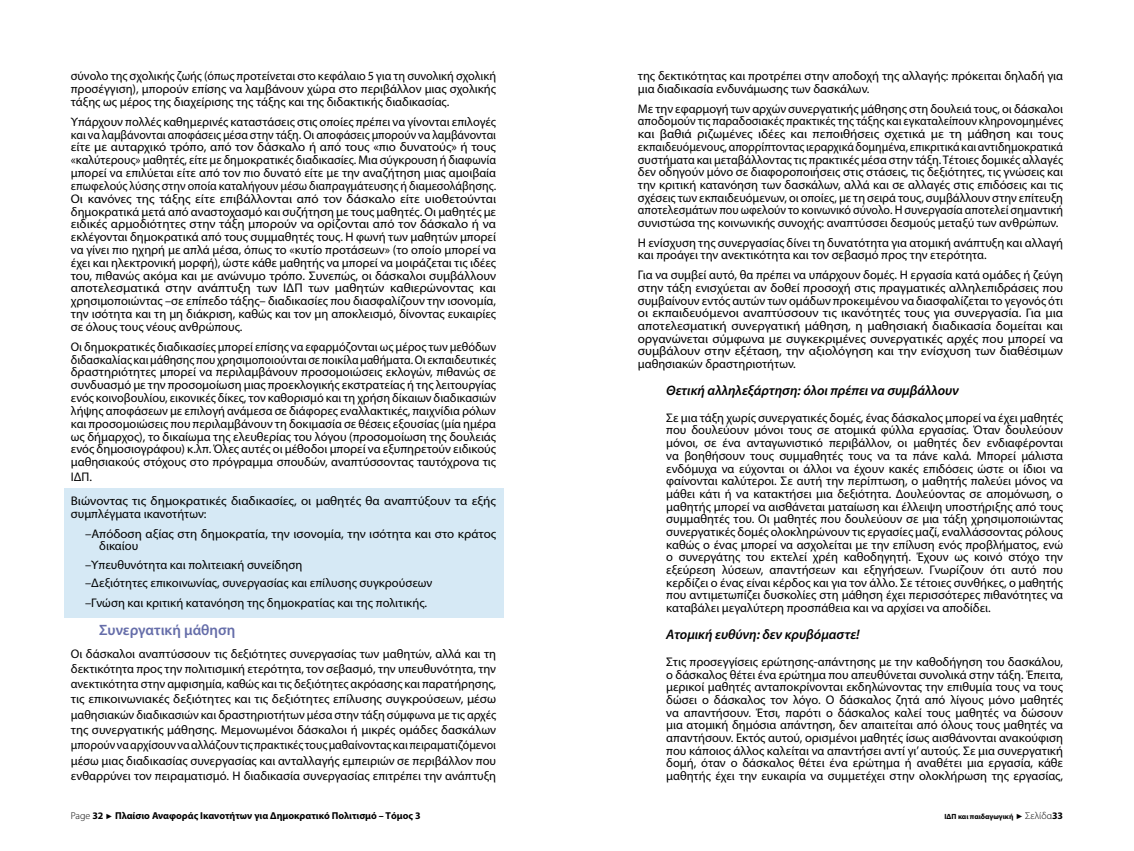
<style>
.page{position:relative;width:1134px;height:851px;background:#fff}
.page>*{position:absolute;margin:0;border:0;box-sizing:border-box;transform-origin:0 0}
.t1{font:600 15px "Myriad Pro";color:#656da9}
.t2{font:italic 600 13.75px "Myriad Pro";color:#000}
.t3{font:12.5px/12.6px "Myriad Pro";color:#000;text-align:justify}
.t4{font:700 10px "Myriad Pro";color:#000}
.t5{font:700 7.5px "Myriad Pro";color:#000}
.s1{font-weight:300}
.s2{font-family:"Arial";font-weight:400;font-size:7.5px}
.s3{font-family:"Arial";font-weight:400}
.s4{font-weight:300;font-size:10px}
.s5{font-size:10px}
</style>
<div class="page">
<div style="left:64px;top:488px;width:439px;height:40px;background:#d6e9f5"></div>
<div style="left:64px;top:521px;width:439px;height:39px;background:#d6e9f5"></div>
<div style="left:64px;top:552px;width:439px;height:26px;background:#d6e9f5"></div>
<div style="left:64px;top:570px;width:439px;height:27px;background:#d6e9f5"></div>
<div style="left:64px;top:590px;width:439px;height:27px;background:#d6e9f5"></div>
<p class="t3" style="left:71px;top:69px;width:427px">σύνολο της σχολικής ζωής (όπως προτείνεται στο κεφάλαιο 5 για τη συνολική σχολική προσέγγιση), μπορούν επίσης να λαμβάνουν χώρα στο περιβάλλον μιας σχολικής τάξης ως μέρος της διαχείρισης της τάξης και της διδακτικής διαδικασίας.</p>
<p class="t3" style="left:71px;top:115px;width:427px">Υπάρχουν πολλές καθημερινές καταστάσεις στις οποίες πρέπει να γίνονται επιλογές και να λαμβάνονται αποφάσεις μέσα στην τάξη. Οι αποφάσεις μπορούν να λαμβάνονται είτε με αυταρχικό τρόπο, από τον δάσκαλο ή από τους «πιο δυνατούς» ή τους «καλύτερους» μαθητές, είτε με δημοκρατικές διαδικασίες. Μια σύγκρουση ή διαφωνία μπορεί να επιλύεται είτε από τον πιο δυνατό είτε με την αναζήτηση μιας αμοιβαία επωφελούς λύσης στην οποία καταλήγουν μέσω διαπραγμάτευσης ή διαμεσολάβησης.<br>Οι κανόνες της τάξης είτε επιβάλλονται από τον δάσκαλο είτε υιοθετούνται δημοκρατικά μετά από αναστοχασμό και συζήτηση με τους μαθητές. Οι μαθητές με ειδικές αρμοδιότητες στην τάξη μπορούν να ορίζονται από τον δάσκαλο ή να εκλέγονται δημοκρατικά από τους συμμαθητές τους. Η φωνή των μαθητών μπορεί να γίνει πιο ηχηρή με απλά μέσα, όπως το «κυτίο προτάσεων» (το οποίο μπορεί να έχει και ηλεκτρονική μορφή), ώστε κάθε μαθητής να μπορεί να μοιράζεται τις ιδέες του, πιθανώς ακόμα και με ανώνυμο τρόπο. Συνεπώς, οι δάσκαλοι συμβάλλουν αποτελεσματικά στην ανάπτυξη των ΙΔΠ των μαθητών καθιερώνοντας και χρησιμοποιώντας –σε επίπεδο τάξης– διαδικασίες που διασφαλίζουν την ισονομία, την ισότητα και τη μη διάκριση, καθώς και τον μη αποκλεισμό, δίνοντας ευκαιρίες σε όλους τους νέους ανθρώπους.</p>
<p class="t3" style="left:71px;top:340px;width:427px">Οι δημοκρατικές διαδικασίες μπορεί επίσης να εφαρμόζονται ως μέρος των μεθόδων διδασκαλίας και μάθησης που χρησιμοποιούνται σε ποικίλα μαθήματα. Οι εκπαιδευτικές δραστηριότητες μπορεί να περιλαμβάνουν προσομοιώσεις εκλογών, πιθανώς σε συνδυασμό με την προσομοίωση μιας προεκλογικής εκστρατείας ή της λειτουργίας ενός κοινοβουλίου, εικονικές δίκες, τον καθορισμό και τη χρήση δίκαιων διαδικασιών λήψης αποφάσεων με επιλογή ανάμεσα σε διάφορες εναλλακτικές, παιχνίδια ρόλων και προσομοιώσεις που περιλαμβάνουν τη δοκιμασία σε θέσεις εξουσίας (μία ημέρα ως δήμαρχος), το δικαίωμα της ελευθερίας του λόγου (προσομοίωση της δουλειάς ενός δημοσιογράφου) κ.λπ. Όλες αυτές οι μέθοδοι μπορεί να εξυπηρετούν ειδικούς μαθησιακούς στόχους στο πρόγραμμα σπουδών, αναπτύσσοντας ταυτόχρονα τις</p>
<p class="t3" style="left:71px;top:465px;width:427px;line-height:23.5px">ΙΔΠ.<br>Βιώνοντας τις δημοκρατικές διαδικασίες, οι μαθητές θα αναπτύξουν τα εξής</p>
<p class="t3" style="left:85px;top:503px;width:413px;line-height:19.9px;text-indent:-14px">συμπλέγματα ικανοτήτων:<br>–Απόδοση αξίας στη δημοκρατία, την ισονομία, την ισότητα και στο κράτος</p>
<p class="t3" style="left:85px;top:537px;width:349px;line-height:18.1px;text-align:left;text-indent:14px">δικαίου<br>–Υπευθυνότητα και πολιτειακή συνείδηση<br>–Δεξιότητες επικοινωνίας, συνεργασίας και επίλυσης συγκρούσεων</p>
<p class="t3" style="left:85px;top:596px;width:344px">–Γνώση και κριτική κατανόηση της δημοκρατίας και της πολιτικής.</p>
<p class="t1" style="left:99px;top:620px;width:138px">Συνεργατική μάθηση</p>
<p class="t3" style="left:71px;top:645px;width:427px;line-height:15.2px">Οι δάσκαλοι αναπτύσσουν τις δεξιότητες συνεργασίας των μαθητών, αλλά και τη δεκτικότητα προς την πολιτισμική ετερότητα, τον σεβασμό, την υπευθυνότητα, την ανεκτικότητα στην αμφισημία, καθώς και τις δεξιότητες ακρόασης και παρατήρησης, τις επικοινωνιακές δεξιότητες και τις δεξιότητες επίλυσης συγκρούσεων, μέσω μαθησιακών διαδικασιών και δραστηριοτήτων μέσα στην τάξη σύμφωνα με τις αρχές της συνεργατικής μάθησης. Μεμονωμένοι δάσκαλοι ή μικρές ομάδες δασκάλων μπορούν να αρχίσουν να αλλάζουν τις πρακτικές τους μαθαίνοντας και πειραματιζόμενοι μέσω μιας διαδικασίας συνεργασίας και ανταλλαγής εμπειριών σε περιβάλλον που ενθαρρύνει τον πειραματισμό. Η διαδικασία συνεργασίας επιτρέπει την ανάπτυξη</p>
<p class="t3" style="left:638px;top:70px;width:427px">της δεκτικότητας και προτρέπει στην αποδοχή της αλλαγής: πρόκειται δηλαδή για μια διαδικασία ενδυνάμωσης των δασκάλων.</p>
<p class="t3" style="left:638px;top:102px;width:427px">Με την εφαρμογή των αρχών συνεργατικής μάθησης στη δουλειά τους, οι δάσκαλοι αποδομούν τις παραδοσιακές πρακτικές της τάξης και εγκαταλείπουν κληρονομημένες και βαθιά ριζωμένες ιδέες και πεποιθήσεις σχετικά με τη μάθηση και τους εκπαιδευόμενους, απορρίπτοντας ιεραρχικά δομημένα, επικριτικά και αντιδημοκρατικά συστήματα και μεταβάλλοντας τις πρακτικές μέσα στην τάξη. Τέτοιες δομικές αλλαγές δεν οδηγούν μόνο σε διαφοροποιήσεις στις στάσεις, τις δεξιότητες, τις γνώσεις και την κριτική κατανόηση των δασκάλων, αλλά και σε αλλαγές στις επιδόσεις και τις σχέσεις των εκπαιδευόμενων, οι οποίες, με τη σειρά τους, συμβάλλουν στην επίτευξη αποτελεσμάτων που ωφελούν το κοινωνικό σύνολο. Η συνεργασία αποτελεί σημαντική συνιστώσα της κοινωνικής συνοχής: αναπτύσσει δεσμούς μεταξύ των ανθρώπων.</p>
<p class="t3" style="left:638px;top:236px;width:427px">Η ενίσχυση της συνεργασίας δίνει τη δυνατότητα για ατομική ανάπτυξη και αλλαγή και προάγει την ανεκτικότητα και τον σεβασμό προς την ετερότητα.</p>
<p class="t3" style="left:638px;top:268px;width:427px">Για να συμβεί αυτό, θα πρέπει να υπάρχουν δομές. Η εργασία κατά ομάδες ή ζεύγη στην τάξη ενισχύεται αν δοθεί προσοχή στις πραγματικές αλληλεπιδράσεις που συμβαίνουν εντός αυτών των ομάδων προκειμένου να διασφαλίζεται το γεγονός ότι οι εκπαιδευόμενοι αναπτύσσουν τις ικανότητές τους για συνεργασία. Για μια αποτελεσματική συνεργατική μάθηση, η μαθησιακή διαδικασία δομείται και οργανώνεται σύμφωνα με συγκεκριμένες συνεργατικές αρχές που μπορεί να συμβάλουν στην εξέταση, την αξιολόγηση και την ενίσχυση των διαθέσιμων μαθησιακών δραστηριοτήτων.</p>
<p class="t2" style="left:666px;top:381px;width:294px">Θετική αλληλεξάρτηση: όλοι πρέπει να συμβάλλουν</p>
<p class="t3" style="left:666px;top:411px;width:398px">Σε μια τάξη χωρίς συνεργατικές δομές, ένας δάσκαλος μπορεί να έχει μαθητές που δουλεύουν μόνοι τους σε ατομικά φύλλα εργασίας. Όταν δουλεύουν μόνοι, σε ένα ανταγωνιστικό περιβάλλον, οι μαθητές δεν ενδιαφέρονται να βοηθήσουν τους συμμαθητές τους να τα πάνε καλά. Μπορεί μάλιστα ενδόμυχα να εύχονται οι άλλοι να έχουν κακές επιδόσεις ώστε οι ίδιοι να φαίνονται καλύτεροι. Σε αυτή την περίπτωση, ο μαθητής παλεύει μόνος να μάθει κάτι ή να κατακτήσει μια δεξιότητα. Δουλεύοντας σε απομόνωση, ο μαθητής μπορεί να αισθάνεται ματαίωση και έλλειψη υποστήριξης από τους συμμαθητές του. Οι μαθητές που δουλεύουν σε μια τάξη χρησιμοποιώντας συνεργατικές δομές ολοκληρώνουν τις εργασίες μαζί, εναλλάσσοντας ρόλους καθώς ο ένας μπορεί να ασχολείται με την επίλυση ενός προβλήματος, ενώ ο συνεργάτης του εκτελεί χρέη καθοδηγητή. Έχουν ως κοινό στόχο την εξεύρεση λύσεων, απαντήσεων και εξηγήσεων. Γνωρίζουν ότι αυτό που κερδίζει ο ένας είναι κέρδος και για τον άλλο. Σε τέτοιες συνθήκες, ο μαθητής που αντιμετωπίζει δυσκολίες στη μάθηση έχει περισσότερες πιθανότητες να καταβάλει μεγαλύτερη προσπάθεια και να αρχίσει να αποδίδει.</p>
<p class="t2" style="left:666px;top:625px;width:195px">Ατομική ευθύνη: δεν κρυβόμαστε!</p>
<p class="t3" style="left:666px;top:655px;width:398px">Στις προσεγγίσεις ερώτησης-απάντησης με την καθοδήγηση του δασκάλου, ο δάσκαλος θέτει ένα ερώτημα που απευθύνεται συνολικά στην τάξη. Έπειτα, μερικοί μαθητές ανταποκρίνονται εκδηλώνοντας την επιθυμία τους να τους δώσει ο δάσκαλος τον λόγο. Ο δάσκαλος ζητά από λίγους μόνο μαθητές να απαντήσουν. Έτσι, παρότι ο δάσκαλος καλεί τους μαθητές να δώσουν μια ατομική δημόσια απάντηση, δεν απαιτείται από όλους τους μαθητές να απαντήσουν. Εκτός αυτού, ορισμένοι μαθητές ίσως αισθάνονται ανακούφιση που κάποιος άλλος καλείται να απαντήσει αντί γι’ αυτούς. Σε μια συνεργατική δομή, όταν ο δάσκαλος θέτει ένα ερώτημα ή αναθέτει μια εργασία, κάθε μαθητής έχει την ευκαιρία να συμμετέχει στην ολοκλήρωση της εργασίας,</p>
<p class="t4" style="left:71px;top:809px;width:351px"><span class="s1">Page</span> 32 <span class="s2">►</span> Πλαίσιο Αναφοράς Ικανοτήτων για Δημοκρατικό Πολιτισμό – Τόμος 3</p>
<p class="t5" style="left:944px;top:811px;width:120px">ΙΔΠ και παιδαγωγική <span class="s3">►</span> <span class="s4">Σελίδα</span><span class="s5">33</span></p>
</div>
